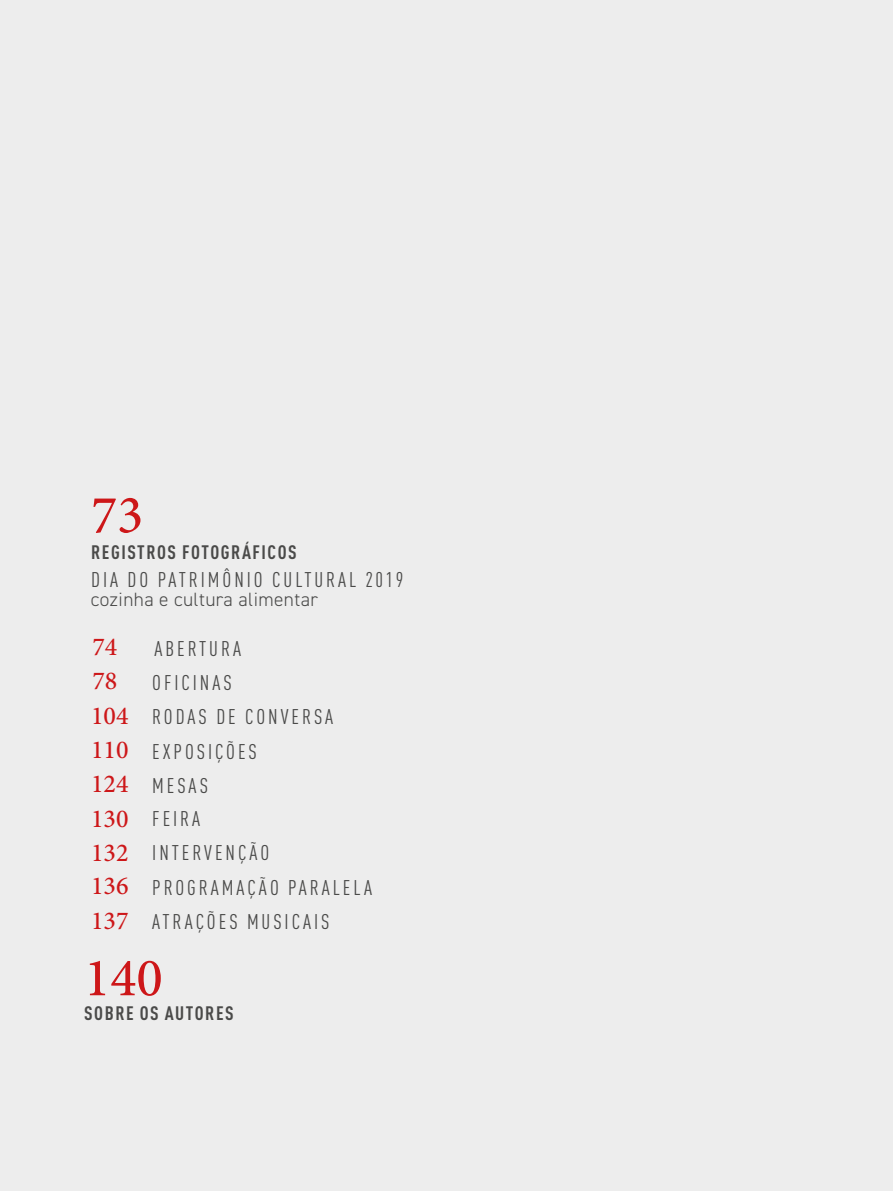
<style>
.page{position:relative;width:893px;height:1191px;background:#ededed}
.page>*{position:absolute;margin:0;border:0;box-sizing:border-box;transform-origin:0 0}
.t1{font:500 54.25px "Minion Pro";color:#cd1719}
.t2{font:500 25.9px "Minion Pro";color:#cd1719}
.t3{font:condensed 21px/34.5px "DIN Pro";letter-spacing:.14em;color:#4a4a49}
.t4{font:700 condensed 19.25px "DIN Pro";letter-spacing:.08em;color:#4a4a49}
.t5{font:300 19.25px "DIN2014";letter-spacing:.02em;color:#4a4a49}
.s1{font-family:"Minion Pro";font-weight:500;font-stretch:normal;font-size:25.9px;color:#cd1719}
</style>
<div class="page">
<h1 class="t1" style="left:91px;top:478px;width:54px">73</h1>
<p class="t4" style="left:91px;top:537px;width:207px">REGISTROS FOTOGRÁFICOS</p>
<p class="t3" style="left:91px;top:560px;width:314px">DIA DO PATRIMÔNIO CULTURAL 2019</p>
<p class="t5" style="left:91px;top:587px;width:228px">cozinha e cultura alimentar</p>
<p class="t2" style="left:92px;top:629px;width:26px">74</p>
<p class="t3" style="left:155px;top:629px;width:88px">ABERTURA</p>
<p class="t2" style="left:92px;top:663px;width:26px">78</p>
<p class="t3" style="left:91px;top:664px;width:244px;text-indent:61px">OFICINAS<br><span class="s1">104</span> RODAS DE CONVERSA<br><span class="s1">110</span> EXPOSIÇÕES<br><span class="s1">124</span> MESAS</p>
<p class="t3" style="left:91px;top:799px;width:282px"><span class="s1">130</span> FEIRA<br><span class="s1">132</span> INTERVENÇÃO<br><span class="s1">136</span> PROGRAMAÇÃO PARALELA<br><span class="s1">137</span> ATRAÇÕES MUSICAIS</p>
<h1 class="t1" style="left:84px;top:941px;width:80px">140</h1>
<p class="t4" style="left:84px;top:998px;width:151px">SOBRE OS AUTORES</p>
</div>
